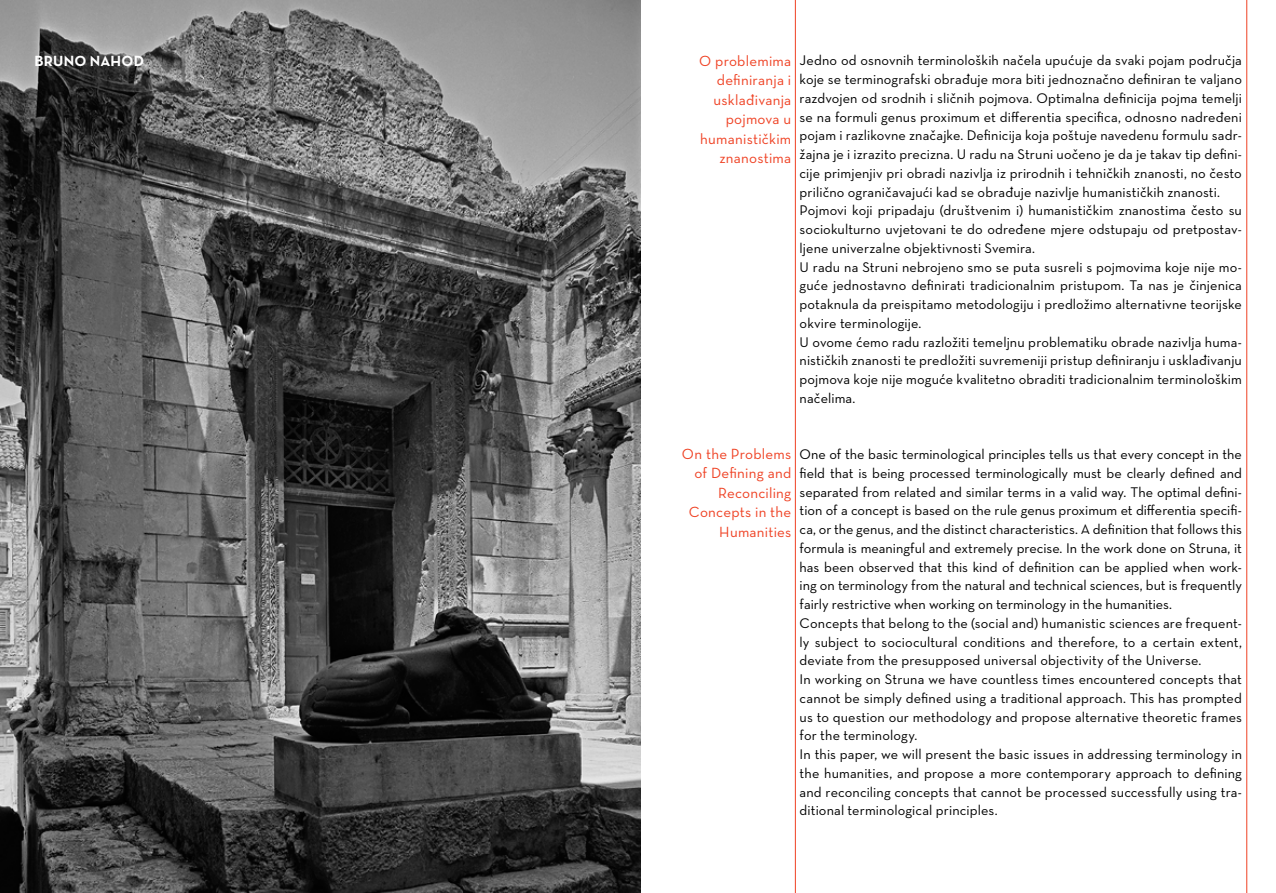
<style>
.page{position:relative;width:1276px;height:893px;background:#fff}
.page>*{position:absolute;margin:0;border:0;box-sizing:border-box;transform-origin:0 0}
.t1{font:500 15px/19.5px "Neutra Text CE";letter-spacing:.015em;color:#ef4123;text-align:right}
.t2{font:700 15px "Neutra Text CE";letter-spacing:.015em;color:#fff}
.t3{font:500 14.25px/18.8px "Neutra Text CE";letter-spacing:.005em;color:#000}
</style>
<div class="page">
<hr style="left:795px;top:0;width:1px;height:893px;background:#ef4123">
<hr style="left:1246px;top:0;width:1px;height:893px;background:#ef4123">
<img style="left:0;top:0;width:640px;height:893px">
<div style="left:0;top:0;width:291px;height:250px;background:#000;opacity:.75"></div>
<p class="t2" style="left:34px;top:52px;width:111px">BRUNO NAHOD</p>
<p class="t1" style="left:699px;top:51px;width:94px">O problemima definiranja i usklađivanja pojmova u humanističkim znanostima</p>
<p class="t3" style="left:799px;top:51px;width:444px">Jedno od osnovnih terminoloških načela upućuje da svaki pojam područja koje se terminografski obrađuje mora biti jednoznačno definiran te valjano razdvojen od srodnih i sličnih pojmova. Optimalna definicija pojma temelji se na formuli genus proximum et differentia specifica, odnosno nadređeni pojam i razlikovne značajke. Definicija koja poštuje navedenu formulu sadr&shy;žajna je i izrazito precizna. U radu na Struni uočeno je da je takav tip defini&shy;cije primjenjiv pri obradi nazivlja iz prirodnih i tehničkih znanosti, no često prilično ograničavajući kad se obrađuje nazivlje humanističkih znanosti.<br>Pojmovi koji pripadaju (društvenim i) humanističkim znanostima često su sociokulturno uvjetovani te do određene mjere odstupaju od pretpostav&shy;ljene univerzalne objektivnosti Svemira.<br>U radu na Struni nebrojeno smo se puta susreli s pojmovima koje nije mo&shy;guće jednostavno definirati tradicionalnim pristupom. Ta nas je činjenica potaknula da preispitamo metodologiju i predložimo alternativne teorijske okvire terminologije.<br>U ovome ćemo radu razložiti temeljnu problematiku obrade nazivlja huma&shy;nističkih znanosti te predložiti suvremeniji pristup definiranju i usklađivanju pojmova koje nije moguće kvalitetno obraditi tradicionalnim terminološkim načelima.</p>
<p class="t1" style="left:682px;top:444px;width:111px">On the Problems of Defining and<br>Reconciling<br>Concepts in the<br>Humanities</p>
<p class="t3" style="left:799px;top:445px;width:444px">One of the basic terminological principles tells us that every concept in the field that is being processed terminologically must be clearly defined and separated from related and similar terms in a valid way. The optimal defini&shy;tion of a concept is based on the rule genus proximum et differentia specifi&shy;ca, or the genus, and the distinct characteristics. A definition that follows this formula is meaningful and extremely precise. In the work done on Struna, it has been observed that this kind of definition can be applied when work&shy;ing on terminology from the natural and technical sciences, but is frequently fairly restrictive when working on terminology in the humanities.<br>Concepts that belong to the (social and) humanistic sciences are frequent&shy;ly subject to sociocultural conditions and therefore, to a certain extent, deviate from the presupposed universal objectivity of the Universe.<br>In working on Struna we have countless times encountered concepts that cannot be simply defined using a traditional approach. This has prompted us to question our methodology and propose alternative theoretic frames for the terminology.<br>In this paper, we will present the basic issues in addressing terminology in the humanities, and propose a more contemporary approach to defining and reconciling concepts that cannot be processed successfully using tra&shy;ditional terminological principles.</p>
</div>
